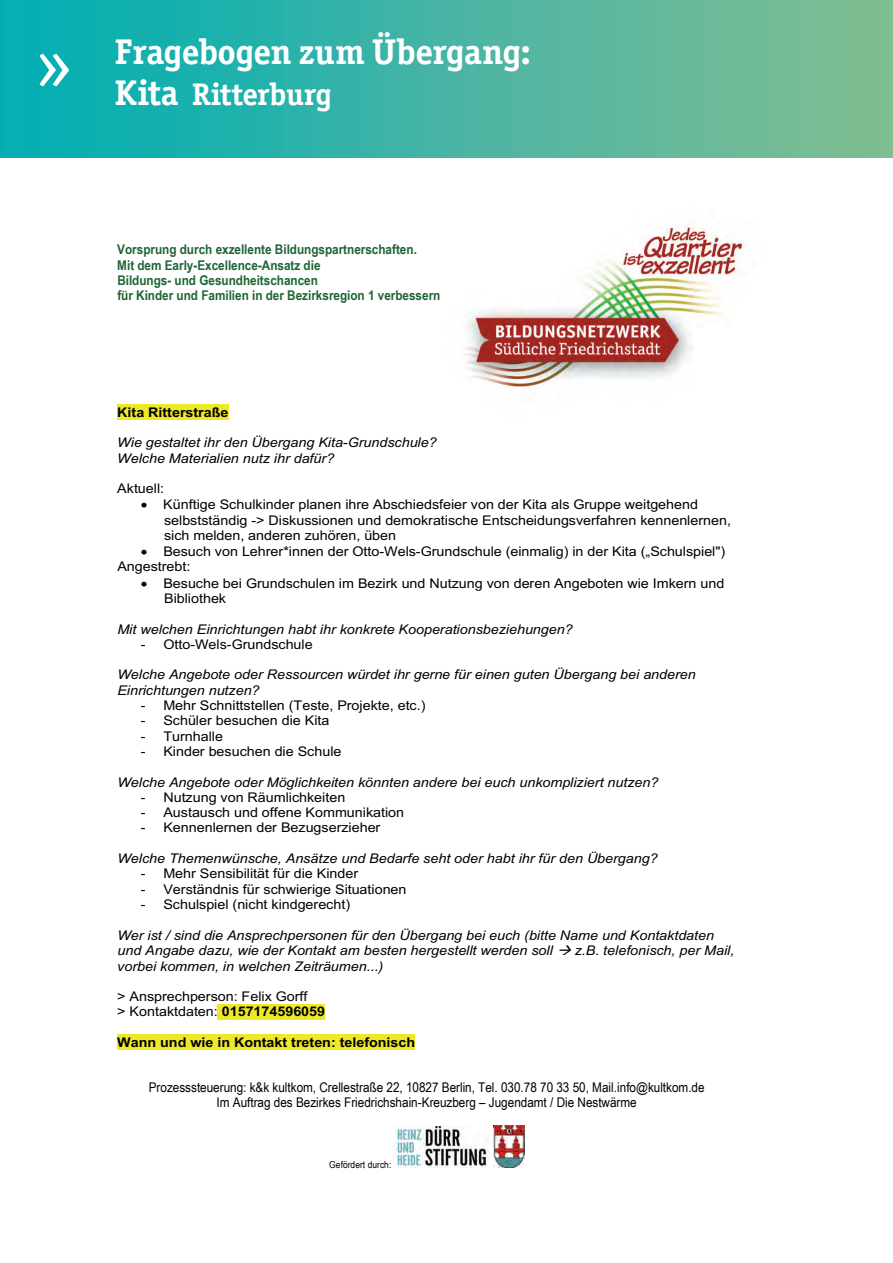
<style>
.page{position:relative;width:893px;height:1263px;background:#fff}
.page>*{position:absolute;margin:0;border:0;box-sizing:border-box;transform-origin:0 0}
.t1{font:700 36px "Officina Serif";letter-spacing:-.005em;color:#fff}
.t2{font:700 31.5px "Officina Serif";letter-spacing:-.005em;color:#fff}
.t3{font:13.35px/15.5px "Arial";color:#000;scale:1.07 1}
.t4{font:italic 13.35px/15.5px "Arial";color:#000;scale:1.07 1}
.t5{font:700 13.35px/15.3px "Arial Narrow";color:#1d6534;scale:1.07 1}
.t6{font:13.35px/15.1px "Arial Narrow";color:#000;text-align:center;scale:1.07 1}
.t7{font:700 13.35px "Arial";color:#000;scale:1.07 1}
.t8{font:9.6px "Arial Narrow";letter-spacing:.005em;color:#000;scale:1.07 1}
.s1{font-size:36px}
.s2{font-weight:700}
</style>
<div class="page">
<div style="left:0;top:0;width:893px;height:157px;background:linear-gradient(to right,#00adb5,#86bc92)"></div>
<svg style="left:40px;top:54px;width:29px;height:32px"></svg>
<img style="left:464px;top:221px;width:283px;height:167px">
<img style="left:395px;top:1127px;width:93px;height:40px">
<img style="left:493px;top:1125px;width:31px;height:42px">
<div style="left:117px;top:404px;width:112px;height:16px;background:#ede929"></div>
<div style="left:218px;top:1004px;width:107px;height:15px;background:#ede929"></div>
<div style="left:117px;top:1034px;width:298px;height:16px;background:#ede929"></div>
<h1 class="t1" style="left:115px;top:30px;width:418px">Fragebogen zum Übergang:</h1>
<h2 class="t2" style="left:115px;top:75px;width:219px"><span class="s1">Kita</span> Ritterburg</h2>
<p class="t5" style="left:117px;top:241px;width:303px">Vorsprung durch exzellente Bildungspartnerschaften.<br>Mit dem Early-Excellence-Ansatz die<br>Bildungs- und Gesundheitschancen<br>für Kinder und Familien in der Bezirksregion 1 verbessern</p>
<p class="t7" style="left:117px;top:403px;width:105px">Kita Ritterstraße</p>
<p class="t4" style="left:117px;top:435px;width:300px">Wie gestaltet ihr den Übergang Kita-Grundschule?<br>Welche Materialien nutz ihr dafür?</p>
<p class="t3" style="left:117px;top:481px;width:45px">Aktuell:</p>
<p class="t3" style="left:164px;top:497px;width:531px;text-indent:-23px">• Künftige Schulkinder planen ihre Abschiedsfeier von der Kita als Gruppe weitgehend selbstständig -&gt; Diskussionen und demokratische Entscheidungsverfahren kennenlernen, sich melden, anderen zuhören, üben</p>
<p class="t3" style="left:117px;top:544px;width:570px;text-indent:23px">• Besuch von Lehrer*innen der Otto-Wels-Grundschule (einmalig) in der Kita („Schulspiel")<br>Angestrebt:</p>
<p class="t3" style="left:164px;top:575px;width:525px;text-indent:-23px">• Besuche bei Grundschulen im Bezirk und Nutzung von deren Angeboten wie Imkern und<br>Bibliothek</p>
<p class="t4" style="left:117px;top:621px;width:427px">Mit welchen Einrichtungen habt ihr konkrete Kooperationsbeziehungen?</p>
<p class="t3" style="left:141px;top:636px;width:162px">- Otto-Wels-Grundschule</p>
<p class="t4" style="left:117px;top:667px;width:542px">Welche Angebote oder Ressourcen würdet ihr gerne für einen guten Übergang bei anderen<br>Einrichtungen nutzen?</p>
<p class="t3" style="left:141px;top:698px;width:268px">- Mehr Schnittstellen (Teste, Projekte, etc.)</p>
<p class="t3" style="left:141px;top:713px;width:178px">- Schüler besuchen die Kita</p>
<p class="t3" style="left:141px;top:728px;width:78px">- Turnhalle</p>
<p class="t3" style="left:141px;top:744px;width:189px">- Kinder besuchen die Schule</p>
<p class="t4" style="left:117px;top:774px;width:507px">Welche Angebote oder Möglichkeiten könnten andere bei euch unkompliziert nutzen?</p>
<p class="t3" style="left:141px;top:789px;width:193px">- Nutzung von Räumlichkeiten</p>
<p class="t3" style="left:141px;top:805px;width:248px">- Austausch und offene Kommunikation</p>
<p class="t3" style="left:141px;top:820px;width:225px">- Kennenlernen der Bezugserzieher</p>
<p class="t4" style="left:117px;top:851px;width:506px">Welche Themenwünsche, Ansätze und Bedarfe seht oder habt ihr für den Übergang?</p>
<p class="t3" style="left:141px;top:866px;width:205px">- Mehr Sensibilität für die Kinder</p>
<p class="t3" style="left:141px;top:881px;width:250px">- Verständnis für schwierige Situationen</p>
<p class="t3" style="left:141px;top:897px;width:197px">- Schulspiel (nicht kindgerecht)</p>
<p class="t4" style="left:117px;top:927px;width:578px">Wer ist / sind die Ansprechpersonen für den Übergang bei euch (bitte Name und Kontaktdaten und Angabe dazu, wie der Kontakt am besten hergestellt werden soll →z.B. telefonisch, per Mail, vorbei kommen, in welchen Zeiträumen...)</p>
<p class="t3" style="left:117px;top:988px;width:196px">&gt; Ansprechperson: Felix Gorff<br>&gt; Kontaktdaten: <span class="s2">0157174596059</span></p>
<p class="t7" style="left:117px;top:1033px;width:280px">Wann und wie in Kontakt treten: telefonisch</p>
<p class="t6" style="left:149px;top:1079px;width:521px">Prozesssteuerung: k&amp;k kultkom, Crellestraße 22, 10827 Berlin, Tel. 030.78 70 33 50, Mail.info@kultkom.de<br>Im Auftrag des Bezirkes Friedrichshain-Kreuzberg – Jugendamt / Die Nestwärme</p>
<p class="t8" style="left:329px;top:1157px;width:60px">Gefördert durch:</p>
</div>
